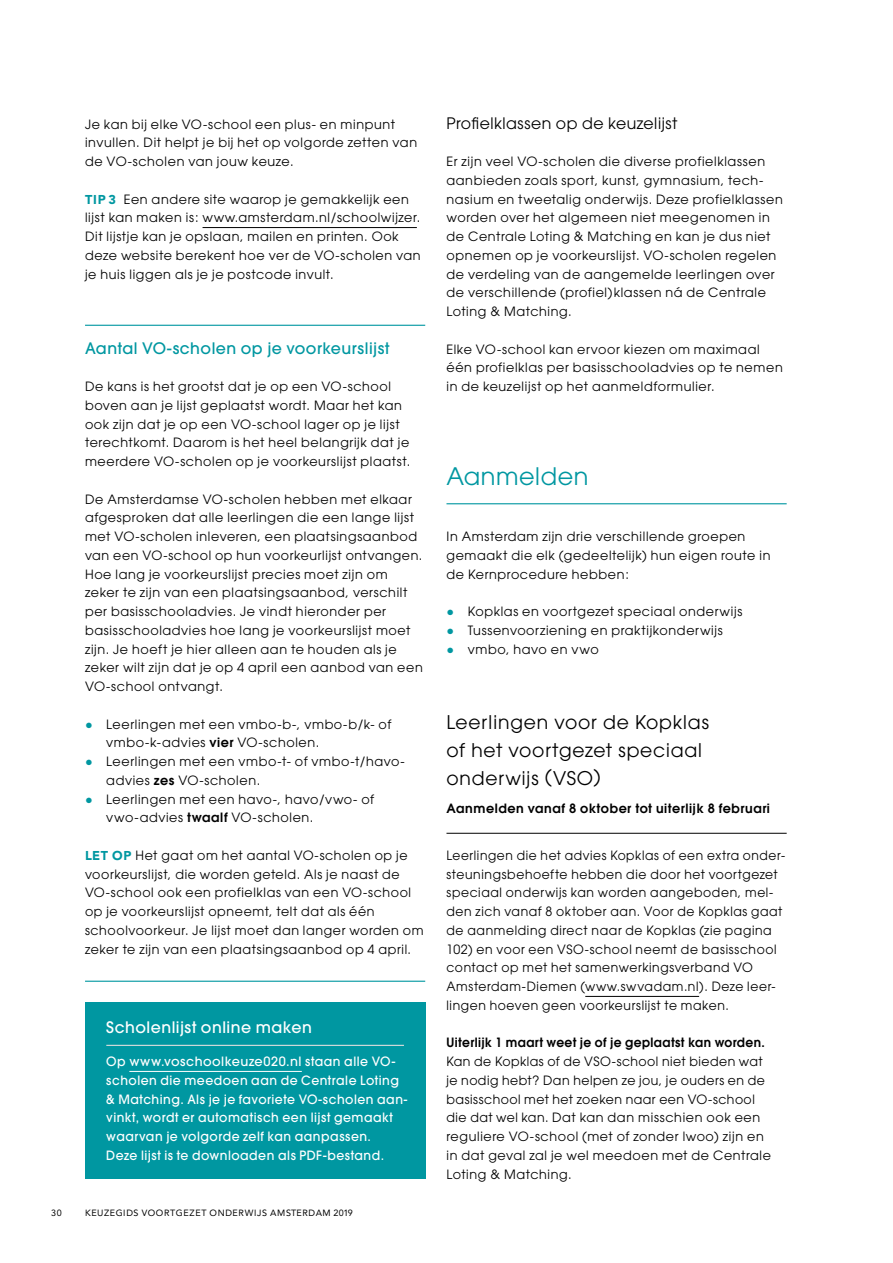
<style>
.page{position:relative;width:893px;height:1263px;background:#fff}
.page>*{position:absolute;margin:0;border:0;box-sizing:border-box;transform-origin:0 0}
.t1{font:24px "Avant Garde";letter-spacing:.025em;color:#0097a1}
.t2{font:18.75px/28.2px "Avant Garde";letter-spacing:.045em;color:#000}
.t3{font:500 15.75px "Avant Garde";letter-spacing:.03em;color:#0097a1}
.t4{font:15.75px "Avant Garde";letter-spacing:.03em;color:#000}
.t5{font:500 15.75px "Avant Garde";letter-spacing:.03em;color:#fff}
.t6{font:12.75px/18.8px "Avant Garde";letter-spacing:.05em;color:#000}
.t7{font:12.75px/18.8px "Avant Garde";letter-spacing:.05em;color:#000;scale:.96 1}
.t8{font:500 12.75px/18.8px "Avant Garde";letter-spacing:.04em;color:#fff}
.t9{font:600 12.75px "Avant Garde";letter-spacing:.035em;color:#000;scale:.96 1}
.t10{font:600 12.75px "Avant Garde";letter-spacing:.035em;color:#000}
.t11{font:9px "Avenir";letter-spacing:.07em;color:#000}
.s1{font-family:"Avenir";font-weight:900;color:#0097a1}
.s2{font-family:"Arial";color:#0097a1}
.s3{font-weight:600}
</style>
<div class="page">
<hr style="left:203px;top:227px;width:214px;height:1px;background:#000">
<hr style="left:585px;top:996px;width:114px;height:1px;background:#000">
<hr style="left:446px;top:503px;width:341px;height:1px;background:#0097a1">
<hr style="left:446px;top:833px;width:341px;height:1px;background:#000">
<hr style="left:85px;top:325px;width:340px;height:1px;background:#0097a1">
<hr style="left:85px;top:981px;width:340px;height:1px;background:#0097a1">
<div style="left:85px;top:1002px;width:340px;height:177px;background:#0097a1"></div>
<hr style="left:129px;top:1071px;width:173px;height:1px;background:#fff">
<hr style="left:106px;top:1045px;width:298px;height:1px;background:#dededd">
<p class="t6" style="left:85px;top:114px;width:334px">Je kan bij elke VO-school een plus- en minpunt invullen. Dit helpt je bij het op volgorde zetten van de VO-scholen van jouw keuze.</p>
<p class="t6" style="left:85px;top:190px;width:337px"><span class="s1">TIP 3</span> Een andere site waarop je gemakkelijk een lijst kan maken is: www.amsterdam.nl/schoolwijzer.<br>Dit lijstje kan je opslaan, mailen en printen. Ook deze website berekent hoe ver de VO-scholen van je huis liggen als je je postcode invult.</p>
<p class="t3" style="left:85px;top:338px;width:306px">Aantal VO-scholen op je voorkeurslijst</p>
<p class="t6" style="left:85px;top:377px;width:327px">De kans is het grootst dat je op een VO-school boven aan je lijst geplaatst wordt. Maar het kan ook zijn dat je op een VO-school lager op je lijst terechtkomt. Daarom is het heel belangrijk dat je meerdere VO-scholen op je voorkeurslijst plaatst.</p>
<p class="t6" style="left:85px;top:490px;width:339px">De Amsterdamse VO-scholen hebben met elkaar afgesproken dat alle leerlingen die een lange lijst met VO-scholen inleveren, een plaatsingsaanbod van een VO-school op hun voorkeurlijst ontvangen.<br>Hoe lang je voorkeurslijst precies moet zijn om zeker te zijn van een plaatsingsaanbod, verschilt per basisschooladvies. Je vindt hieronder per basisschooladvies hoe lang je voorkeurslijst moet zijn. Je hoeft je hier alleen aan te houden als je zeker wilt zijn dat je op 4 april een aanbod van een VO-school ontvangt.</p>
<p class="t6" style="left:106px;top:715px;width:287px;text-indent:-21px"><span class="s2">●</span> Leerlingen met een vmbo-b-, vmbo-b/k- of vmbo-k-advies <span class="s3">vier</span> VO-scholen.</p>
<p class="t6" style="left:106px;top:752px;width:300px;text-indent:-21px"><span class="s2">●</span> Leerlingen met een vmbo-t- of vmbo-t/havo&shy;advies <span class="s3">zes</span> VO-scholen.</p>
<p class="t6" style="left:106px;top:789px;width:269px;text-indent:-21px"><span class="s2">●</span> Leerlingen met een havo-, havo/vwo- of vwo-advies <span class="s3">twaalf</span> VO-scholen.</p>
<p class="t6" style="left:85px;top:846px;width:340px"><span class="s1">LET OP</span> Het gaat om het aantal VO-scholen op je voorkeurslijst, die worden geteld. Als je naast de VO-school ook een profielklas van een VO-school op je voorkeurslijst opneemt, telt dat als één schoolvoorkeur. Je lijst moet dan langer worden om zeker te zijn van een plaatsingsaanbod op 4 april.</p>
<p class="t5" style="left:106px;top:1018px;width:207px">Scholenlijst online maken</p>
<p class="t8" style="left:106px;top:1052px;width:303px">Op www.voschoolkeuze020.nl staan alle VO&shy;scholen die meedoen aan de Centrale Loting &amp; Matching. Als je je favoriete VO-scholen aan&shy;vinkt, wordt er automatisch een lijst gemaakt waarvan je volgorde zelf kan aanpassen.<br>Deze lijst is te downloaden als PDF-bestand.</p>
<p class="t11" style="left:51px;top:1208px;width:12px">30</p>
<p class="t11" style="left:85px;top:1208px;width:269px">KEUZEGIDS VOORTGEZET ONDERWIJS AMSTERDAM 2019</p>
<p class="t4" style="left:446px;top:113px;width:232px">Profielklassen op de keuzelijst</p>
<p class="t6" style="left:446px;top:152px;width:338px">Er zijn veel VO-scholen die diverse profielklassen aanbieden zoals sport, kunst, gymnasium, tech&shy;nasium en tweetalig onderwijs. Deze profielklassen worden over het algemeen niet meegenomen in de Centrale Loting &amp; Matching en kan je dus niet opnemen op je voorkeurslijst. VO-scholen regelen de verdeling van de aangemelde leerlingen over de verschillende (profiel)klassen ná de Centrale Loting &amp; Matching.</p>
<p class="t6" style="left:446px;top:340px;width:338px">Elke VO-school kan ervoor kiezen om maximaal één profielklas per basisschooladvies op te nemen in de keuzelijst op het aanmeldformulier.</p>
<h1 class="t1" style="left:446px;top:462px;width:144px">Aanmelden</h1>
<p class="t6" style="left:446px;top:527px;width:325px">In Amsterdam zijn drie verschillende groepen gemaakt die elk (gedeeltelijk) hun eigen route in de Kernprocedure hebben:</p>
<p class="t6" style="left:446px;top:602px;width:297px"><span class="s2">●</span> Kopklas en voortgezet speciaal onderwijs</p>
<p class="t6" style="left:446px;top:621px;width:278px"><span class="s2">●</span> Tussenvoorziening en praktijkonderwijs</p>
<p class="t6" style="left:446px;top:640px;width:154px"><span class="s2">●</span> vmbo, havo en vwo</p>
<h2 class="t2" style="left:446px;top:708px;width:264px">Leerlingen voor de Kopklas of het voortgezet speciaal onderwijs (VSO)</h2>
<p class="t10" style="left:446px;top:800px;width:325px">Aanmelden vanaf 8 oktober tot uiterlijk 8 februari</p>
<p class="t7" style="left:446px;top:846px;width:354px">Leerlingen die het advies Kopklas of een extra onder&shy;steuningsbehoefte hebben die door het voortgezet speciaal onderwijs kan worden aangeboden, mel&shy;den zich vanaf 8 oktober aan. Voor de Kopklas gaat de aanmelding direct naar de Kopklas (zie pagina 102) en voor een VSO-school neemt de basisschool contact op met het samenwerkingsverband VO Amsterdam-Diemen (www.swvadam.nl). Deze leer&shy;lingen hoeven geen voorkeurslijst te maken.</p>
<p class="t9" style="left:446px;top:1034px;width:333px">Uiterlijk 1 maart weet je of je geplaatst kan worden.</p>
<p class="t6" style="left:446px;top:1052px;width:326px">Kan de Kopklas of de VSO-school niet bieden wat je nodig hebt? Dan helpen ze jou, je ouders en de basisschool met het zoeken naar een VO-school die dat wel kan. Dat kan dan misschien ook een reguliere VO-school (met of zonder lwoo) zijn en in dat geval zal je wel meedoen met de Centrale Loting &amp; Matching.</p>
</div>
